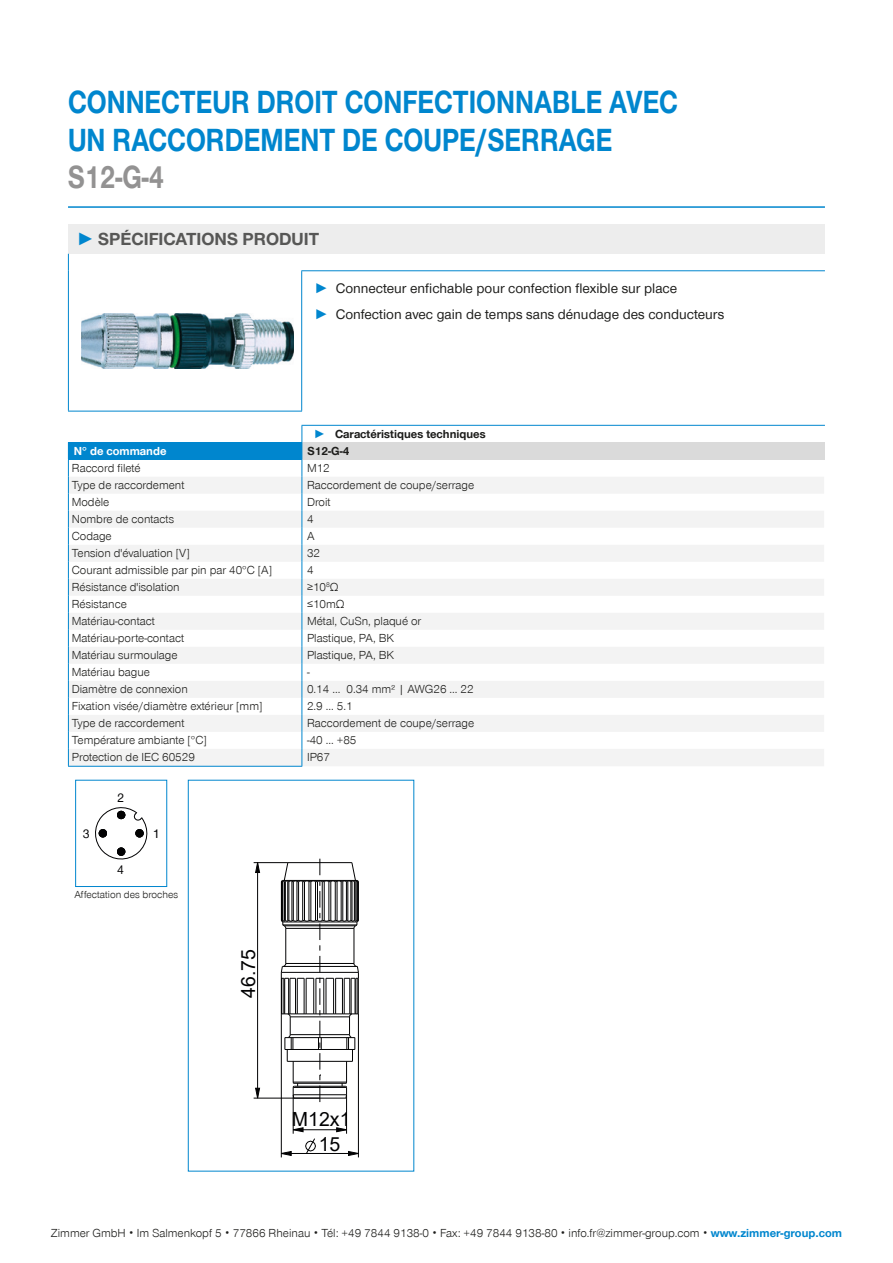
<style>
.page{position:relative;width:893px;height:1263px;background:#fff}
.page>*{position:absolute;margin:0;border:0;box-sizing:border-box;transform-origin:0 0}
.t1{font:700 33px/37.5px "Zimmer Group Sans Global";color:#0086ce;scale:.83 1}
.t2{font:700 33px "Zimmer Group Sans Global";color:#939292;scale:.83 1}
.t3{font:19.5px/25px "Arial";color:#020203}
.t4{font:700 18px "Zimmer Group Sans Global";color:#575756}
.t5{font:14.25px/25.5px "Zimmer Group Sans Global";color:#1d1d1b}
.t6{font:12.9px "Zimmer Group Sans Global";color:#020203}
.t7{font:300 12px "Zimmer Group Sans Global";color:#1d1d1b}
.t8{font:700 12px "Zimmer Group Sans Global";color:#1d1d1b}
.t9{font:700 12px "Zimmer Group Sans Global";color:#fff}
.t10{font:300 10.5px "Zimmer Group Sans Global";color:#1d1d1b}
.s1{font-family:"Zimmer Group Sans";color:#0086ce}
.s2{font-family:"Zimmer Group Sans";font-weight:700;color:#0086ce}
.s3{color:#0086ce}
.s4{font-weight:700;color:#0086ce}
</style>
<div class="page">
<hr style="left:68px;top:206px;width:757px;height:2px;background:#0086ce">
<svg style="left:188px;top:779px;width:227px;height:393px"></svg>
<svg style="left:75px;top:779px;width:92px;height:108px"></svg>
<div style="left:68px;top:224px;width:757px;height:30px;background:#ededed"></div>
<hr style="left:68px;top:271px;width:1px;height:140px;background:#0086ce">
<hr style="left:301px;top:271px;width:1px;height:140px;background:#0086ce">
<hr style="left:68px;top:411px;width:234px;height:1px;background:#0086ce">
<hr style="left:301px;top:270px;width:524px;height:1px;background:#0086ce">
<svg style="left:68px;top:254px;width:1px;height:17px"></svg>
<img style="left:81px;top:313px;width:213px;height:56px">
<div style="left:68px;top:442px;width:234px;height:17px;background:#0086ce"></div>
<div style="left:302px;top:442px;width:522px;height:17px;background:#dadada"></div>
<svg style="left:69px;top:477px;width:755px;height:289px;fill:#f3f3f3"></svg>
<hr style="left:68px;top:766px;width:234px;height:1px;background:#0086ce">
<hr style="left:68px;top:459px;width:234px;height:1px;background:#0086ce">
<svg style="left:68px;top:460px;width:1px;height:306px"></svg>
<hr style="left:302px;top:425px;width:523px;height:1px;background:#0086ce">
<svg style="left:302px;top:426px;width:1px;height:340px"></svg>
<h1 class="t1" style="left:68px;top:83px;width:736px">CONNECTEUR DROIT CONFECTIONNABLE AVEC<br>UN RACCORDEMENT DE COUPE/SERRAGE</h1>
<h1 class="t2" style="left:68px;top:158px;width:117px">S12-G-4</h1>
<h3 class="t4" style="left:77px;top:228px;width:244px"><span class="s1">►</span> SPÉCIFICATIONS PRODUIT</h3>
<p class="t5" style="left:314px;top:275px;width:411px"><span class="s2">►</span> Connecteur enfichable pour confection flexible sur place<br><span class="s2">►</span> Confection avec gain de temps sans dénudage des conducteurs</p>
<p class="t8" style="left:314px;top:427px;width:173px"><span class="s3">►</span> Caractéristiques techniques</p>
<p class="t9" style="left:74px;top:444px;width:94px">N° de commande</p>
<p class="t8" style="left:307px;top:444px;width:44px">S12-G-4</p>
<p class="t7" style="left:72px;top:461px;width:70px">Raccord fileté</p>
<p class="t7" style="left:307px;top:461px;width:24px">M12</p>
<p class="t7" style="left:72px;top:478px;width:114px">Type de raccordement</p>
<p class="t7" style="left:307px;top:478px;width:169px">Raccordement de coupe/serrage</p>
<p class="t7" style="left:72px;top:495px;width:39px">Modèle</p>
<p class="t7" style="left:307px;top:495px;width:25px">Droit</p>
<p class="t7" style="left:72px;top:512px;width:104px">Nombre de contacts</p>
<p class="t7" style="left:307px;top:512px;width:8px">4</p>
<p class="t7" style="left:72px;top:529px;width:41px">Codage</p>
<p class="t7" style="left:307px;top:529px;width:9px">A</p>
<p class="t7" style="left:72px;top:546px;width:119px">Tension d'évaluation [V]</p>
<p class="t7" style="left:307px;top:546px;width:15px">32</p>
<p class="t7" style="left:72px;top:563px;width:202px">Courant admissible par pin par 40°C [A]</p>
<p class="t7" style="left:307px;top:563px;width:8px">4</p>
<p class="t7" style="left:72px;top:580px;width:109px">Résistance d'isolation</p>
<p class="t7" style="left:307px;top:580px;width:33px">≥10<sup>8</sup>Ω</p>
<p class="t7" style="left:72px;top:597px;width:56px">Résistance</p>
<p class="t7" style="left:307px;top:597px;width:39px">≤10mΩ</p>
<p class="t7" style="left:72px;top:614px;width:85px">Matériau-contact</p>
<p class="t7" style="left:307px;top:614px;width:116px">Métal, CuSn, plaqué or</p>
<p class="t7" style="left:72px;top:631px;width:114px">Matériau-porte-contact</p>
<p class="t7" style="left:307px;top:631px;width:88px">Plastique, PA, BK</p>
<p class="t7" style="left:72px;top:648px;width:107px">Matériau surmoulage</p>
<p class="t7" style="left:307px;top:648px;width:88px">Plastique, PA, BK</p>
<p class="t7" style="left:72px;top:665px;width:80px">Matériau bague</p>
<p class="t7" style="left:307px;top:665px;width:4px">-</p>
<p class="t7" style="left:72px;top:682px;width:118px">Diamètre de connexion</p>
<p class="t7" style="left:307px;top:682px;width:168px">0.14 … 0.34 mm² | AWG26 … 22</p>
<p class="t7" style="left:72px;top:699px;width:192px">Fixation visée/diamètre extérieur [mm]</p>
<p class="t7" style="left:307px;top:699px;width:47px">2.9 … 5.1</p>
<p class="t7" style="left:72px;top:716px;width:114px">Type de raccordement</p>
<p class="t7" style="left:307px;top:716px;width:169px">Raccordement de coupe/serrage</p>
<p class="t7" style="left:72px;top:733px;width:137px">Température ambiante [°C]</p>
<p class="t7" style="left:307px;top:733px;width:51px">-40 ... +85</p>
<p class="t7" style="left:72px;top:750px;width:125px">Protection de IEC 60529</p>
<p class="t7" style="left:307px;top:750px;width:25px">IP67</p>
<p class="t6" style="left:83px;top:826px;width:8px">3</p>
<p class="t6" style="left:117px;top:790px;width:8px">2</p>
<p class="t6" style="left:117px;top:861px;width:8px">4</p>
<p class="t6" style="left:153px;top:826px;width:8px">1</p>
<p class="t10" style="left:74px;top:888px;width:105px">Affectation des broches</p>
<h2 class="t3" style="left:236px;top:998px;width:50px;rotate:-90deg">46.75</h2>
<h2 class="t3" style="left:319px;top:1106px;width:33px;text-indent:-27px">M12x1<br>15</h2>
<p class="t7" style="left:51px;top:1226px;width:793px">Zimmer GmbH ۰ Im Salmenkopf 5 ۰ 77866 Rheinau ۰ Tél: +49 7844 9138-0 ۰ Fax: +49 7844 9138-80 ۰ info.fr@zimmer-group.com ۰ <span class="s4">www.zimmer-group.com</span></p>
</div>
